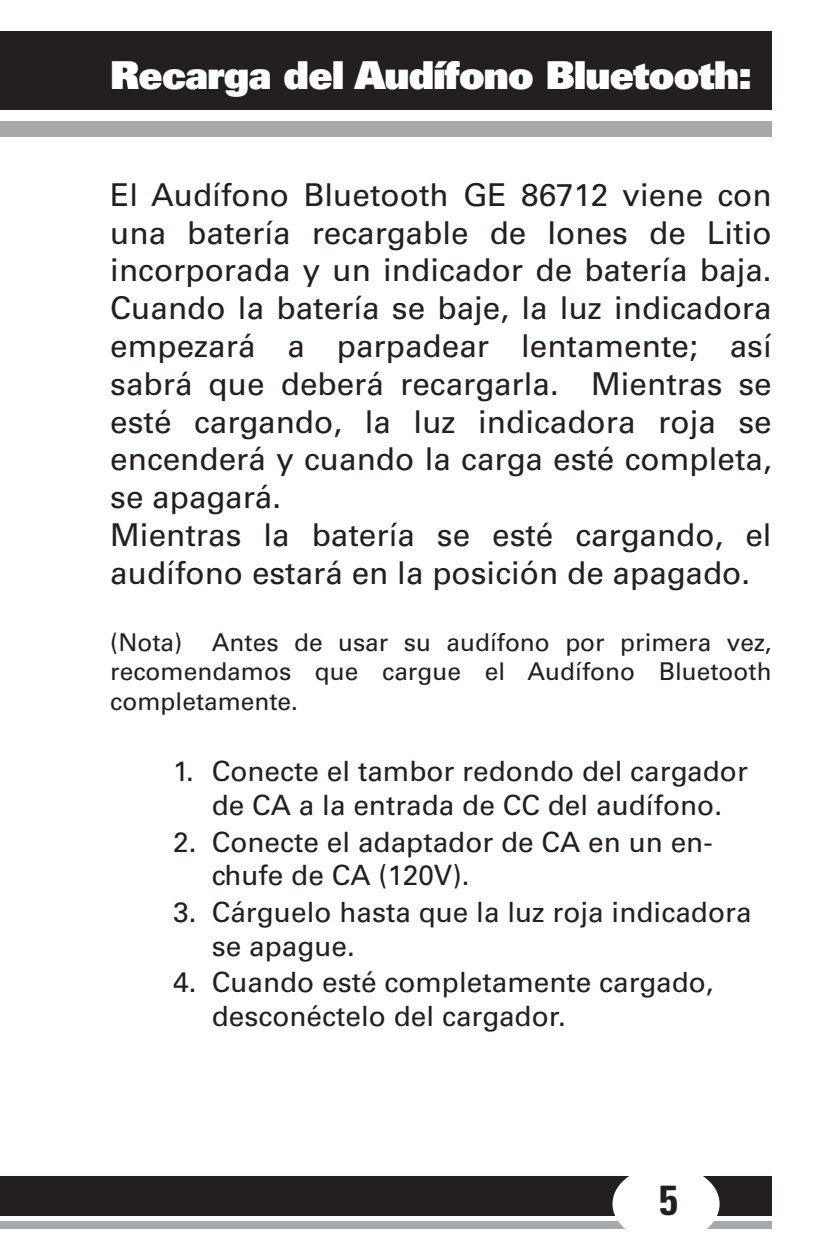
<style>
.page{position:relative;width:819px;height:1260px;background:#fff}
.page>*{position:absolute;margin:0;border:0;box-sizing:border-box;transform-origin:0 0}
.t1{font:900 38.5px "Univers";letter-spacing:-.02em;color:#fff}
.t2{font:31.5px/37.8px "Univers";color:#231f20}
.t3{font:28px/33.6px "Univers";color:#231f20}
.t4{font:24.5px/29.4px "Univers";color:#231f20;text-align:justify}
</style>
<div class="page">
<div style="left:0;top:32px;width:772px;height:78px;background:#231f20"></div>
<div style="left:0;top:121px;width:772px;height:15px;background:#a8a9ad"></div>
<div style="left:0;top:1176px;width:772px;height:39px;background:#231f20"></div>
<div style="left:0;top:1221px;width:772px;height:7px;background:#a8a9ad"></div>
<div style="left:612px;top:1166px;width:108px;height:76px;background:#fff;border-radius:50%"></div>
<p class="t1" style="left:110px;top:50px;width:643px">Recarga del Audífono Bluetooth:</p>
<p class="t2" style="left:110px;top:176px;width:663px">El Audífono Bluetooth GE 86712 viene con una batería recargable de Iones de Litio incorporada y un indicador de batería baja.<br>Cuando la batería se baje, la luz indicadora empezará a parpadear lentamente; así sabrá que deberá recargarla. Mientras se esté cargando, la luz indicadora roja se encenderá y cuando la carga esté completa, se apagará.<br>Mientras la batería se esté cargando, el audífono estará en la posición de apagado.</p>
<p class="t4" style="left:110px;top:628px;width:663px">(Nota) Antes de usar su audífono por primera vez, recomendamos que cargue el Audífono Bluetooth completamente.</p>
<p class="t3" style="left:173px;top:755px;width:576px;text-align:center">1. Conecte el tambor redondo del cargador de CA a la entrada de CC del audífono.</p>
<p class="t3" style="left:212px;top:825px;width:503px;text-indent:-38px">2. Conecte el adaptador de CA en un en&shy;chufe de CA (120V).</p>
<p class="t3" style="left:212px;top:895px;width:541px;text-indent:-38px">3. Cárguelo hasta que la luz roja indicadora se apague.</p>
<p class="t3" style="left:212px;top:966px;width:503px;text-indent:-38px">4. Cuando esté completamente cargado, desconéctelo del cargador.</p>
</div>
